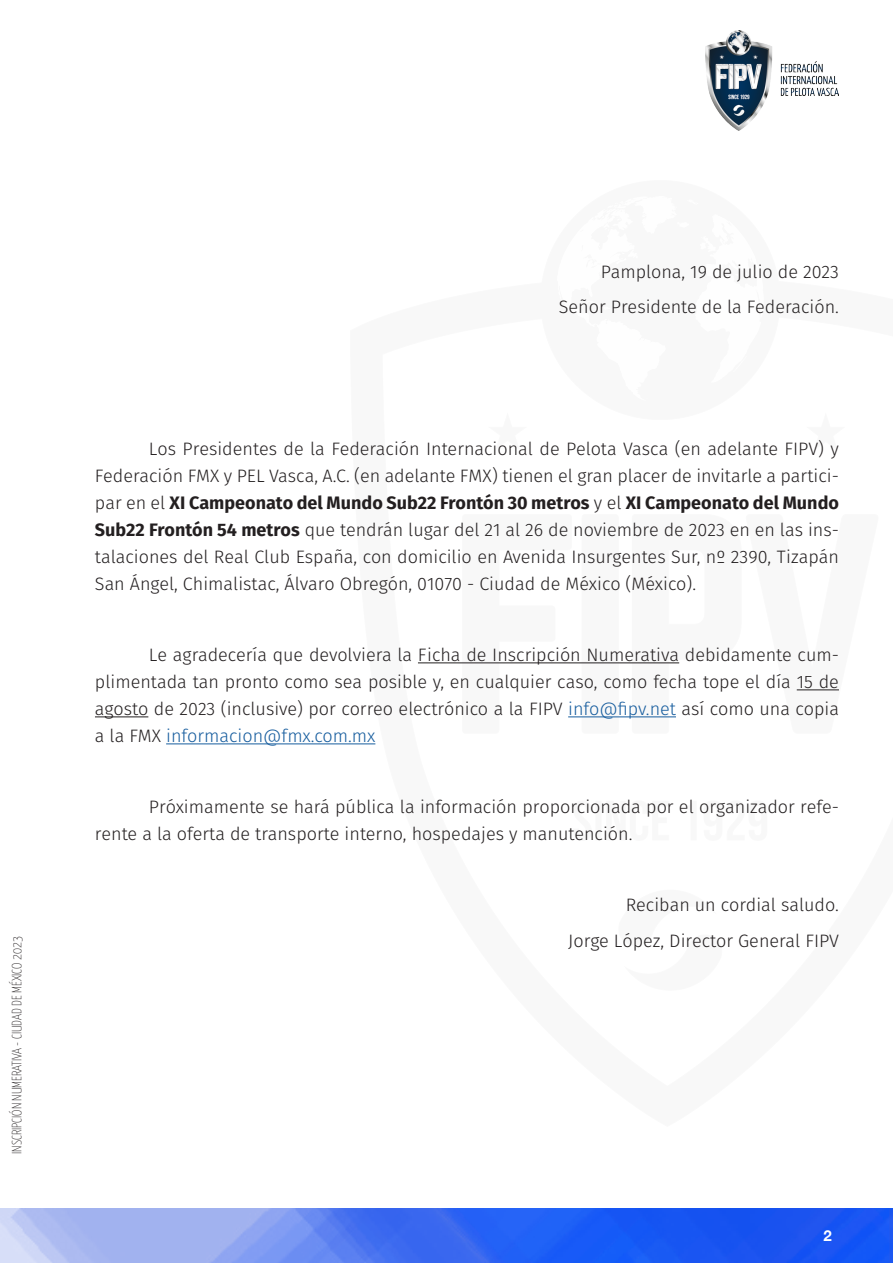
<style>
.page{position:relative;width:893px;height:1263px;background:#fff}
.page>*{position:absolute;margin:0;border:0;box-sizing:border-box;transform-origin:0 0}
.t1{font:300 18px/27px "Fira Sans";color:#231f20;text-align:justify}
.t2{font:700 15px "Helvetica Neue";color:#fff}
.t3{font:100 13.5px "Yanone Kaffeesatz";color:#231f20}
.s1{font-weight:700}
.s2{color:#175d9e}
</style>
<div class="page">
<img style="left:0;top:1209px;width:889px;height:54px">
<img style="left:705px;top:30px;width:134px;height:101px">
<hr style="left:418px;top:662px;width:261px;height:1px;background:#231f20">
<hr style="left:797px;top:689px;width:42px;height:1px;background:#231f20">
<hr style="left:95px;top:716px;width:53px;height:1px;background:#231f20">
<hr style="left:568px;top:716px;width:108px;height:1px;background:#175d9e">
<hr style="left:166px;top:743px;width:209px;height:1px;background:#175d9e">
<img style="left:889px;top:1209px;width:4px;height:54px">
<p class="t3" style="left:9px;top:1154px;width:219px;rotate:-90deg">INSCRIPCIÓN NUMERATIVA - CIUDAD DE MÉXICO 2023</p>
<p class="t1" style="left:601px;top:258px;width:239px">Pamplona, 19 de julio de 2023</p>
<p class="t1" style="left:559px;top:293px;width:282px">Señor Presidente de la Federación.</p>
<p class="t1" style="left:95px;top:435px;width:745px;text-indent:54px">Los Presidentes de la Federación Internacional de Pelota Vasca (en adelante FIPV) y Federación FMX y PEL Vasca, A.C. (en adelante FMX) tienen el gran placer de invitarle a partici&shy;par en el <span class="s1">XI Campeonato del Mundo Sub22 Frontón 30 metros</span> y el <span class="s1">XI Campeonato del Mundo Sub22 Frontón 54 metros</span> que tendrán lugar del 21 al 26 de noviembre de 2023 en en las ins&shy;talaciones del Real Club España, con domicilio en Avenida Insurgentes Sur, nº 2390, Tizapán San Ángel, Chimalistac, Álvaro Obregón, 01070 - Ciudad de México (México).</p>
<p class="t1" style="left:95px;top:641px;width:745px;text-indent:54px">Le agradecería que devolviera la Ficha de Inscripción Numerativa debidamente cum&shy;plimentada tan pronto como sea posible y, en cualquier caso, como fecha tope el día 15 de agosto de 2023 (inclusive) por correo electrónico a la FIPV <span class="s2">info@fipv.net</span> así como una copia a la FMX <span class="s2">informacion@fmx.com.mx</span></p>
<p class="t1" style="left:95px;top:793px;width:745px;text-indent:54px">Próximamente se hará pública la información proporcionada por el organizador refe&shy;rente a la oferta de transporte interno, hospedajes y manutención.</p>
<p class="t1" style="left:626px;top:891px;width:215px">Reciban un cordial saludo.</p>
<p class="t1" style="left:568px;top:927px;width:272px">Jorge López, Director General FIPV</p>
<p class="t2" style="left:823px;top:1224px;width:10px">2</p>
</div>
